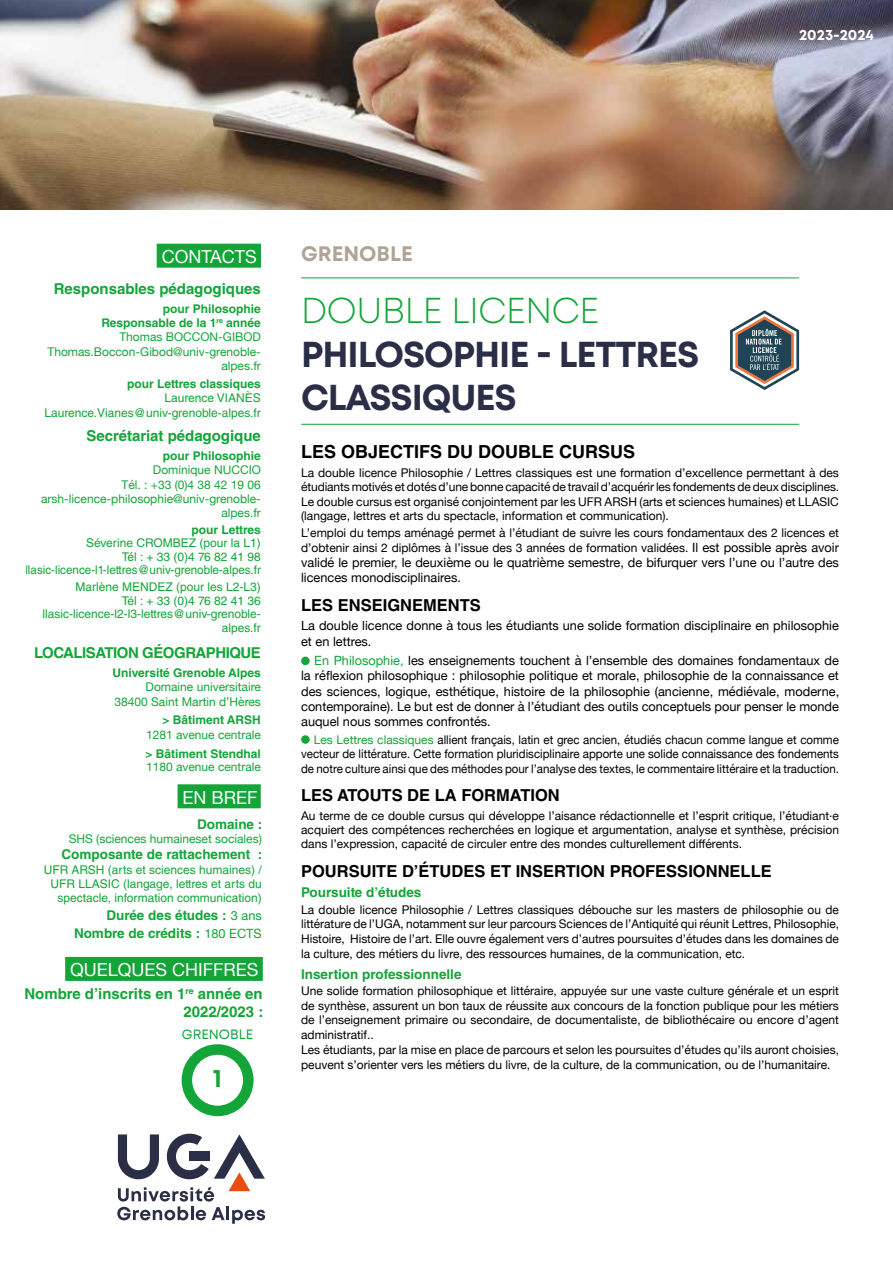
<style>
.page{position:relative;width:893px;height:1263px;background:#fff}
.page>*{position:absolute;margin:0;border:0;box-sizing:border-box;transform-origin:0 0}
.t1{font:700 36px/43.2px "Mont";letter-spacing:-.03em;color:#2a2e46}
.t2{font:300 36px "Mont";letter-spacing:-.01em;color:#13a538}
.t3{font:700 25.5px "Mont";color:#13a538}
.t4{font:700 21px "Mont";color:#b0a495}
.t5{font:18px "Helvetica Neue";color:#fff}
.t6{font:700 18px "Helvetica LT Std";color:#000}
.t7{font:700 16.5px "Helvetica LT Std";color:#000}
.t8{font:700 15px/18px "Helvetica LT Std";color:#13a538;text-align:right}
.t9{font:700 15px "Helvetica LT Std";letter-spacing:-.03em;color:#13a538}
.t10{font:700 15px "Mont";color:#fff}
.t11{font:700 13.5px/18px "Helvetica LT Std";color:#13a538;text-align:right}
.t12{font:13.5px "Mont";color:#13a538}
.t13{font:12.75px/15.3px "Helvetica Neue";color:#000}
.t14{font:12px/14.4px "Helvetica Neue";color:#000;text-align:justify}
.t15{font:12px/13.5px "Helvetica LT Std";color:#13a538;text-align:right}
.t16{font:12px/14.4px "Helvetica Neue";color:#000;text-align:justify;scale:.96 1}
.t17{font:12px/14.4px "Helvetica Neue";color:#13a538;text-align:right}
.t18{font:700 12px/14.4px "Helvetica LT Std";color:#13a538;text-align:right}
.s1{font-family:"Helvetica Neue";font-weight:400;font-size:12.75px}
.s2{font-size:12.75px}
.s3{color:#13a538}
</style>
<div class="page">
<svg style="left:117px;top:1133px;width:148px;height:91px"></svg>
<hr style="left:301px;top:278px;width:498px;height:1px;background:#13a538">
<hr style="left:301px;top:424px;width:498px;height:1px;background:#13a538">
<div style="left:157px;top:244px;width:104px;height:24px;background:#13a538"></div>
<div style="left:178px;top:784px;width:83px;height:24px;background:#13a538"></div>
<div style="left:65px;top:957px;width:198px;height:24px;background:#13a538"></div>
<div style="left:301px;top:657px;width:9px;height:8px;background:#13a538;border-radius:50%"></div>
<div style="left:301px;top:735px;width:9px;height:9px;background:#13a538;border-radius:50%"></div>
<div style="left:182px;top:1044px;width:72px;height:72px;border:10px solid #13a538;border-radius:50%"></div>
<img style="left:0;top:0;width:893px;height:210px">
<svg style="left:730px;top:310px;width:69px;height:80px"></svg>
<p class="t10" style="left:799px;top:25px;width:76px">2023-2024</p>
<h3 class="t5" style="left:162px;top:244px;width:97px">CONTACTS</h3>
<p class="t8" style="left:54px;top:279px;width:208px">Responsables pédagogiques</p>
<p class="t18" style="left:101px;top:301px;width:161px">pour Philosophie<br>Responsable de la 1<sup>re</sup> année</p>
<p class="t17" style="left:48px;top:331px;width:215px">Thomas BOCCON-GIBOD<br>Thomas.Boccon-Gibod@univ-grenoble&shy;alpes.fr</p>
<p class="t18" style="left:127px;top:376px;width:135px">pour Lettres classiques</p>
<p class="t15" style="left:44px;top:391px;width:218px;line-height:14.4px">Laurence VIANÈS<br>Laurence.Vianes@univ-grenoble-alpes.fr</p>
<p class="t8" style="left:87px;top:427px;width:176px">Secrétariat pédagogique</p>
<p class="t18" style="left:163px;top:448px;width:100px">pour Philosophie</p>
<p class="t17" style="left:41px;top:463px;width:221px">Dominique NUCCIO<br>Tél. : +33 (0)4 38 42 19 06 arsh-licence-philosophie@univ-grenoble&shy;alpes.fr</p>
<p class="t18" style="left:192px;top:522px;width:71px">pour Lettres</p>
<p class="t15" style="left:25px;top:536px;width:237px">Séverine CROMBEZ (pour la L1)<br>Tél : + 33 (0)4 76 82 41 98 llasic-licence-l1-lettres@univ-grenoble-alpes.fr</p>
<p class="t15" style="left:43px;top:580px;width:220px">Marlène MENDEZ (pour les L2-L3)<br>Tél : + 33 (0)4 76 82 41 36 llasic-licence-l2-l3-lettres@univ-grenoble&shy;alpes.fr</p>
<p class="t9" style="left:34px;top:644px;width:228px">LOCALISATION GÉOGRAPHIQUE</p>
<p class="t18" style="left:112px;top:665px;width:150px">Université Grenoble Alpes</p>
<p class="t17" style="left:114px;top:681px;width:148px">Domaine universitaire<br>38400 Saint Martin d’Hères</p>
<p class="t18" style="left:163px;top:713px;width:100px">&gt; Bâtiment ARSH</p>
<p class="t17" style="left:146px;top:728px;width:116px">1281 avenue centrale</p>
<p class="t18" style="left:145px;top:746px;width:117px">&gt; Bâtiment Stendhal</p>
<p class="t17" style="left:146px;top:760px;width:116px">1180 avenue centrale</p>
<h3 class="t5" style="left:183px;top:784px;width:76px">EN BREF</h3>
<p class="t11" style="left:197px;top:814px;width:67px">Domaine :</p>
<p class="t17" style="left:69px;top:832px;width:195px">SHS (sciences humaineset sociales)</p>
<p class="t11" style="left:62px;top:845px;width:202px">Composante de rattachement :</p>
<p class="t15" style="left:44px;top:862px;width:219px;line-height:14.4px">UFR ARSH (arts et sciences humaines) /<br>UFR LLASIC (langage, lettres et arts du spectacle, information communication)</p>
<p class="t11" style="left:74px;top:906px;width:189px">Durée des études : <span class="s1">3 ans<br></span>Nombre de crédits : <span class="s1">180 ECTS</span></p>
<h3 class="t5" style="left:70px;top:957px;width:190px">QUELQUES CHIFFRES</h3>
<p class="t8" style="left:24px;top:984px;width:240px">Nombre d’inscrits en 1<sup>re</sup> année en<br>2022/2023 :</p>
<p class="t12" style="left:182px;top:1025px;width:73px">GRENOBLE</p>
<h2 class="t3" style="left:213px;top:1062px;width:11px">1</h2>
<h3 class="t4" style="left:301px;top:240px;width:113px">GRENOBLE</h3>
<h1 class="t2" style="left:301px;top:288px;width:299px">DOUBLE LICENCE</h1>
<h1 class="t1" style="left:301px;top:332px;width:400px">PHILOSOPHIE - LETTRES<br>CLASSIQUES</h1>
<h3 class="t6" style="left:301px;top:441px;width:336px">LES OBJECTIFS DU DOUBLE CURSUS</h3>
<p class="t14" style="left:301px;top:466px;width:540px">La double licence Philosophie / Lettres classiques est une formation d’excellence permettant à des étudiants motivés et dotés d’une bonne capacité de travail d’acquérir les fondements de deux disciplines.<br>Le double cursus est organisé conjointement par les UFR ARSH (arts et sciences humaines) et LLASIC (langage, lettres et arts du spectacle, information et communication).</p>
<p class="t14" style="left:301px;top:525px;width:539px;line-height:15.3px">L’emploi du temps aménagé permet à l’étudiant de suivre les cours fondamentaux des 2 licences et d’obtenir ainsi 2 diplômes à l’issue des 3 années de formation validées. <span class="s2">Il est possible après avoir</span></p>
<p class="t13" style="left:301px;top:556px;width:539px">validé le premier, le deuxième ou le quatrième semestre, de bifurquer vers l’une ou l’autre des licences monodisciplinaires.</p>
<h3 class="t7" style="left:301px;top:595px;width:181px">LES ENSEIGNEMENTS</h3>
<p class="t13" style="left:301px;top:619px;width:539px">La double licence donne à tous les étudiants une solide formation disciplinaire en philosophie et en lettres.</p>
<p class="t13" style="left:301px;top:654px;width:540px;text-align:justify;text-indent:13px"><span class="s3">En Philosophie,</span> les enseignements touchent à l’ensemble des domaines fondamentaux de la réflexion philosophique : philosophie politique et morale, philosophie de la connaissance et des sciences, logique, esthétique, histoire de la philosophie (ancienne, médiévale, moderne, contemporaine). Le but est de donner à l’étudiant des outils conceptuels pour penser le monde auquel nous sommes confrontés.</p>
<p class="t16" style="left:301px;top:733px;width:562px;text-indent:13px"><span class="s3">Les Lettres classiques</span> allient français, latin et grec ancien, étudiés chacun comme langue et comme vecteur de littérature. Cette formation pluridisciplinaire apporte une solide connaissance des fondements de notre culture ainsi que des méthodes pour l’analyse des textes, le commentaire littéraire et la traduction.</p>
<h3 class="t7" style="left:301px;top:785px;width:260px">LES ATOUTS DE LA FORMATION</h3>
<p class="t14" style="left:301px;top:809px;width:539px">Au terme de ce double cursus qui développe l’aisance rédactionnelle et l’esprit critique, l’étudiant·e acquiert des compétences recherchées en logique et argumentation, analyse et synthèse, précision dans l’expression, capacité de circuler entre des mondes culturellement différents.</p>
<h3 class="t7" style="left:301px;top:861px;width:472px">POURSUITE D’ÉTUDES ET INSERTION PROFESSIONNELLE</h3>
<p class="t11" style="left:301px;top:883px;width:122px">Poursuite d’études</p>
<p class="t14" style="left:301px;top:903px;width:539px">La double licence Philosophie / Lettres classiques débouche sur les masters de philosophie ou de littérature de l’UGA, notamment sur leur parcours Sciences de l’Antiquité qui réunit Lettres, Philosophie, Histoire, Histoire de l’art. Elle ouvre également vers d’autres poursuites d’études dans les domaines de la culture, des métiers du livre, des ressources humaines, de la communication, etc.</p>
<p class="t11" style="left:301px;top:965px;width:162px">Insertion professionnelle</p>
<p class="t14" style="left:301px;top:984px;width:539px">Une solide formation philosophique et littéraire, appuyée sur une vaste culture générale et un esprit de synthèse, assurent un bon taux de réussite aux concours de la fonction publique pour les métiers de l’enseignement primaire ou secondaire, de documentaliste, de bibliothécaire ou encore d’agent administratif..</p>
<p class="t14" style="left:301px;top:1043px;width:539px">Les étudiants, par la mise en place de parcours et selon les poursuites d’études qu’ils auront choisies, peuvent s’orienter vers les métiers du livre, de la culture, de la communication, ou de l’humanitaire.</p>
</div>
